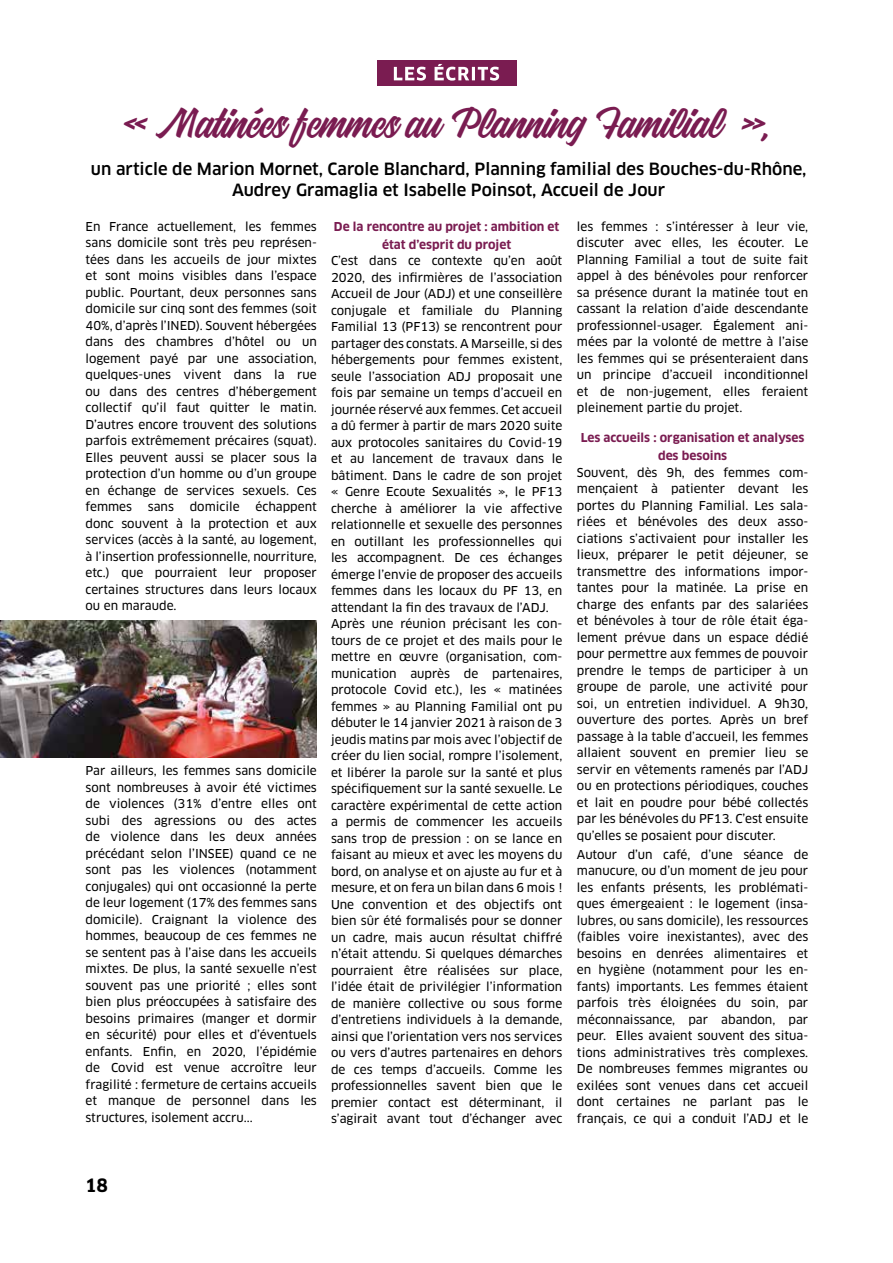
<style>
.page{position:relative;width:893px;height:1263px;background:#fff}
.page>*{position:absolute;margin:0;border:0;box-sizing:border-box;transform-origin:0 0}
.t1{font:39px "Marioline Barnard";color:#7a1c51}
.t2{font:700 18px "Clan OT";color:#000}
.t3{font:500 16.5px/21px "Clan OT";color:#000;text-align:center}
.t4{font:12px/16.5px "Clan OT News";color:#000;text-align:justify}
.t5{font:700 12px/18px "Clan OT";color:#7a1c51;text-align:center}
</style>
<div class="page">
<img style="left:0;top:620px;width:317px;height:137px">
<div style="left:377px;top:61px;width:139px;height:25px;background:#7a1c51"></div>
<svg style="left:394px;top:64px;width:105px;height:17px"></svg>
<h1 class="t1" style="left:124px;top:102px;width:647px">« Matinées femmes au Planning Familial »,</h1>
<h3 class="t3" style="left:91px;top:158px;width:717px">un article de Marion Mornet, Carole Blanchard, Planning familial des Bouches-du-Rhône,<br>Audrey Gramaglia et Isabelle Poinsot, Accueil de Jour</h3>
<p class="t4" style="left:86px;top:218px;width:233px">En France actuellement, les femmes sans domicile sont très peu représen&shy;tées dans les accueils de jour mixtes et sont moins visibles dans l’espace public. Pourtant, deux personnes sans domicile sur cinq sont des femmes (soit 40%, d’après l’INED). Souvent hébergées dans des chambres d’hôtel ou un logement payé par une association, quelques-unes vivent dans la rue ou dans des centres d’hébergement collectif qu’il faut quitter le matin.<br>D’autres encore trouvent des solutions parfois extrêmement précaires (squat).<br>Elles peuvent aussi se placer sous la protection d’un homme ou d’un groupe en échange de services sexuels. Ces femmes</p>
<p class="t4" style="left:86px;top:498px;width:233px;text-indent:170px">échappent donc souvent à la protection et aux services (accès à la santé, au logement, à l’insertion professionnelle, nourriture, etc.) que pourraient leur proposer certaines structures dans leurs locaux ou en maraude.</p>
<p class="t4" style="left:148px;top:498px;width:28px">sans</p>
<p class="t4" style="left:190px;top:498px;width:51px">domicile</p>
<p class="t4" style="left:86px;top:762px;width:233px">Par ailleurs, les femmes sans domicile sont nombreuses à avoir été victimes de violences (31% d’entre elles ont subi des agressions ou des actes de violence dans les deux années précédant selon l’INSEE) quand ce ne sont pas les violences (notamment conjugales) qui ont occasionné la perte de leur logement (17% des femmes sans domicile). Craignant la violence des hommes, beaucoup de ces femmes ne se sentent pas à l’aise dans les accueils mixtes. De plus, la santé sexuelle n’est souvent pas une priorité ; elles sont bien plus préoccupées à satisfaire des besoins primaires (manger et dormir en sécurité) pour elles et d’éventuels enfants. Enfin, en 2020, l’épidémie de Covid est venue accroître leur fragilité : fermeture de certains accueils et manque de personnel dans les structures, isolement accru...</p>
<p class="t5" style="left:334px;top:217px;width:227px">De la rencontre au projet : ambition et état d’esprit du projet</p>
<p class="t4" style="left:331px;top:252px;width:233px;text-align:left">C’est dans ce contexte qu’en août 2020, des infirmières de l’association Accueil de Jour (ADJ) et une conseillère conjugale et familiale du Planning Familial 13 (PF13) se rencontrent pour partager des constats. A Marseille, si des hébergements pour femmes existent, seule l’association ADJ proposait une fois par semaine un temps d’accueil en journée réservé aux femmes. Cet accueil a dû fermer à partir de mars 2020 suite aux protocoles sanitaires du Covid-19 et au lancement de travaux dans le bâtiment. Dans le cadre de son projet « Genre Ecoute Sexualités », le PF13 cherche à améliorer la vie affective relationnelle et sexuelle des personnes en outillant les professionnelles qui les accompagnent. De ces échanges émerge l’envie de proposer des accueils femmes dans les locaux du PF 13, en attendant la fin des travaux de l’ADJ.<br>Après une réunion précisant les con&shy;tours de ce projet et des mails pour le mettre en œuvre (organisation, com&shy;munication auprès de partenaires, protocole Covid etc.), les « matinées femmes » au Planning Familial ont pu débuter le 14 janvier 2021 à raison de 3 jeudis matins par mois avec l’objectif de créer du lien social, rompre l’isolement, et libérer la parole sur la santé et plus spécifiquement sur la santé sexuelle. Le caractère expérimental de cette action a permis de commencer les accueils sans trop de pression : on se lance en faisant au mieux et avec les moyens du bord, on analyse et on ajuste au fur et à mesure, et on fera un bilan dans 6 mois !<br>Une convention et des objectifs ont bien sûr été formalisés pour se donner un cadre, mais aucun résultat chiffré n’était attendu. Si quelques démarches pourraient être réalisées sur place, l’idée était de privilégier l’information de manière collective ou sous forme d’entretiens individuels à la demande, ainsi que l’orientation vers nos services ou vers d’autres partenaires en dehors de ces temps d’accueils. Comme les professionnelles savent bien que le premier contact est déterminant, il s’agirait avant tout d’échanger avec</p>
<p class="t4" style="left:577px;top:218px;width:233px">les femmes : s’intéresser à leur vie, discuter avec elles, les écouter. Le Planning Familial a tout de suite fait appel à des bénévoles pour renforcer sa présence durant la matinée tout en cassant la relation d’aide descendante professionnel-usager. Également ani&shy;mées par la volonté de mettre à l’aise les femmes qui se présenteraient dans un principe d’accueil inconditionnel et de non-jugement, elles feraient pleinement partie du projet.</p>
<p class="t5" style="left:581px;top:429px;width:225px">Les accueils : organisation et analyses des besoins</p>
<p class="t4" style="left:577px;top:464px;width:233px">Souvent, dès 9h, des femmes com&shy;mençaient à patienter devant les portes du Planning Familial. Les sala&shy;riées et bénévoles des deux asso&shy;ciations s’activaient pour installer les lieux, préparer le petit déjeuner, se transmettre des informations impor&shy;tantes pour la matinée. La prise en charge des enfants par des salariées et bénévoles à tour de rôle était éga&shy;lement prévue dans un espace dédié pour permettre aux femmes de pouvoir prendre le temps de participer à un groupe de parole, une activité pour soi, un entretien individuel. A 9h30, ouverture des portes. Après un bref passage à la table d’accueil, les femmes allaient souvent en premier lieu se servir en vêtements ramenés par l’ADJ ou en protections périodiques, couches et lait en poudre pour bébé collectés par les bénévoles du PF13. C’est ensuite qu’elles se posaient pour discuter.</p>
<p class="t4" style="left:577px;top:846px;width:233px">Autour d’un café, d’une séance de manucure, ou d’un moment de jeu pour les enfants présents, les problémati&shy;ques émergeaient : le logement (insa&shy;lubres, ou sans domicile), les ressources (faibles voire inexistantes), avec des besoins en denrées alimentaires et en hygiène (notamment pour les en&shy;fants) importants. Les femmes étaient parfois très éloignées du soin, par méconnaissance, par abandon, par peur. Elles avaient souvent des situa&shy;tions administratives très complexes.<br>De nombreuses femmes migrantes ou exilées sont venues dans cet accueil dont certaines ne parlant pas le français, ce qui a conduit l’ADJ et le</p>
<h2 class="t2" style="left:85px;top:1175px;width:25px">18</h2>
</div>
